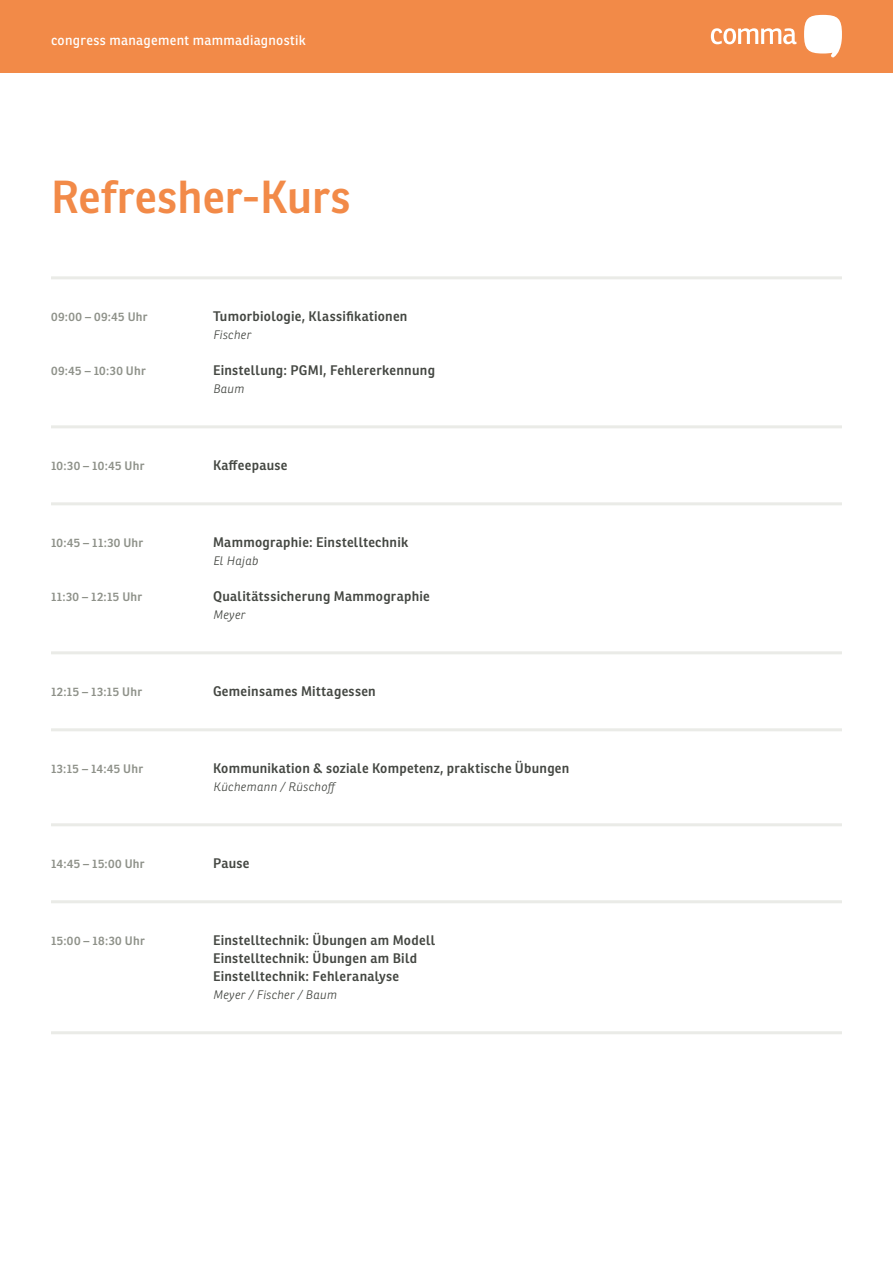
<style>
.page{position:relative;width:893px;height:1263px;background:#fff}
.page>*{position:absolute;margin:0;border:0;box-sizing:border-box;transform-origin:0 0}
.t1{font:600 45px "Ronnia";color:#f28a48}
.t2{font:600 13.5px/18px "Ronnia";letter-spacing:.02em;color:#444742}
.t3{font:13.5px "Ronnia";letter-spacing:.02em;color:#fff}
.t4{font:600 12px "Ronnia";letter-spacing:.025em;color:#8e9189}
.t5{font:italic 300 12px "Ronnia";letter-spacing:.025em;color:#444742}
</style>
<div class="page">
<div style="left:0;top:0;width:893px;height:72px;background:#f28a48"></div>
<svg style="left:804px;top:15px;width:38px;height:42px;background:#fceadf"></svg>
<svg style="left:711px;top:28px;width:85px;height:16px"></svg>
<hr style="left:51px;top:425px;width:791px;height:3px;background:#eaebe7">
<hr style="left:51px;top:276px;width:791px;height:3px;background:#eaebe7">
<hr style="left:51px;top:651px;width:791px;height:3px;background:#eaebe7">
<hr style="left:51px;top:823px;width:791px;height:3px;background:#eaebe7">
<hr style="left:51px;top:502px;width:791px;height:3px;background:#eaebe7">
<hr style="left:51px;top:728px;width:791px;height:3px;background:#eaebe7">
<hr style="left:51px;top:900px;width:791px;height:3px;background:#eaebe7">
<hr style="left:51px;top:1031px;width:791px;height:3px;background:#eaebe7">
<p class="t3" style="left:51px;top:31px;width:256px">congress management mammadiagnostik</p>
<h1 class="t1" style="left:51px;top:169px;width:301px">Refresher-Kurs</h1>
<p class="t4" style="left:51px;top:310px;width:98px">09:00 – 09:45 Uhr</p>
<p class="t2" style="left:213px;top:308px;width:196px">Tumorbiologie, Klassifikationen</p>
<p class="t5" style="left:213px;top:328px;width:39px">Fischer</p>
<p class="t4" style="left:51px;top:364px;width:96px">09:45 – 10:30 Uhr</p>
<p class="t2" style="left:213px;top:362px;width:223px">Einstellung: PGMI, Fehlererkennung</p>
<p class="t5" style="left:213px;top:382px;width:33px">Baum</p>
<p class="t4" style="left:51px;top:459px;width:95px">10:30 – 10:45 Uhr</p>
<p class="t2" style="left:213px;top:457px;width:76px">Kaffeepause</p>
<p class="t4" style="left:51px;top:536px;width:94px">10:45 – 11:30 Uhr</p>
<p class="t2" style="left:213px;top:534px;width:197px">Mammographie: Einstelltechnik</p>
<p class="t5" style="left:213px;top:554px;width:47px">El Hajab</p>
<p class="t4" style="left:51px;top:590px;width:93px">11:30 – 12:15 Uhr</p>
<p class="t2" style="left:213px;top:588px;width:218px">Qualitätssicherung Mammographie</p>
<p class="t5" style="left:213px;top:608px;width:34px">Meyer</p>
<p class="t4" style="left:51px;top:685px;width:93px">12:15 – 13:15 Uhr</p>
<p class="t2" style="left:213px;top:682px;width:164px">Gemeinsames Mittagessen</p>
<p class="t4" style="left:51px;top:762px;width:94px">13:15 – 14:45 Uhr</p>
<p class="t2" style="left:213px;top:759px;width:358px">Kommunikation &amp; soziale Kompetenz, praktische Übungen</p>
<p class="t5" style="left:213px;top:780px;width:126px">Küchemann / Rüschoff</p>
<p class="t4" style="left:51px;top:857px;width:95px">14:45 – 15:00 Uhr</p>
<p class="t2" style="left:213px;top:854px;width:38px">Pause</p>
<p class="t4" style="left:51px;top:934px;width:95px">15:00 – 18:30 Uhr</p>
<p class="t2" style="left:213px;top:931px;width:224px">Einstelltechnik: Übungen am Modell<br>Einstelltechnik: Übungen am Bild<br>Einstelltechnik: Fehleranalyse</p>
<p class="t5" style="left:213px;top:988px;width:125px">Meyer / Fischer / Baum</p>
</div>
